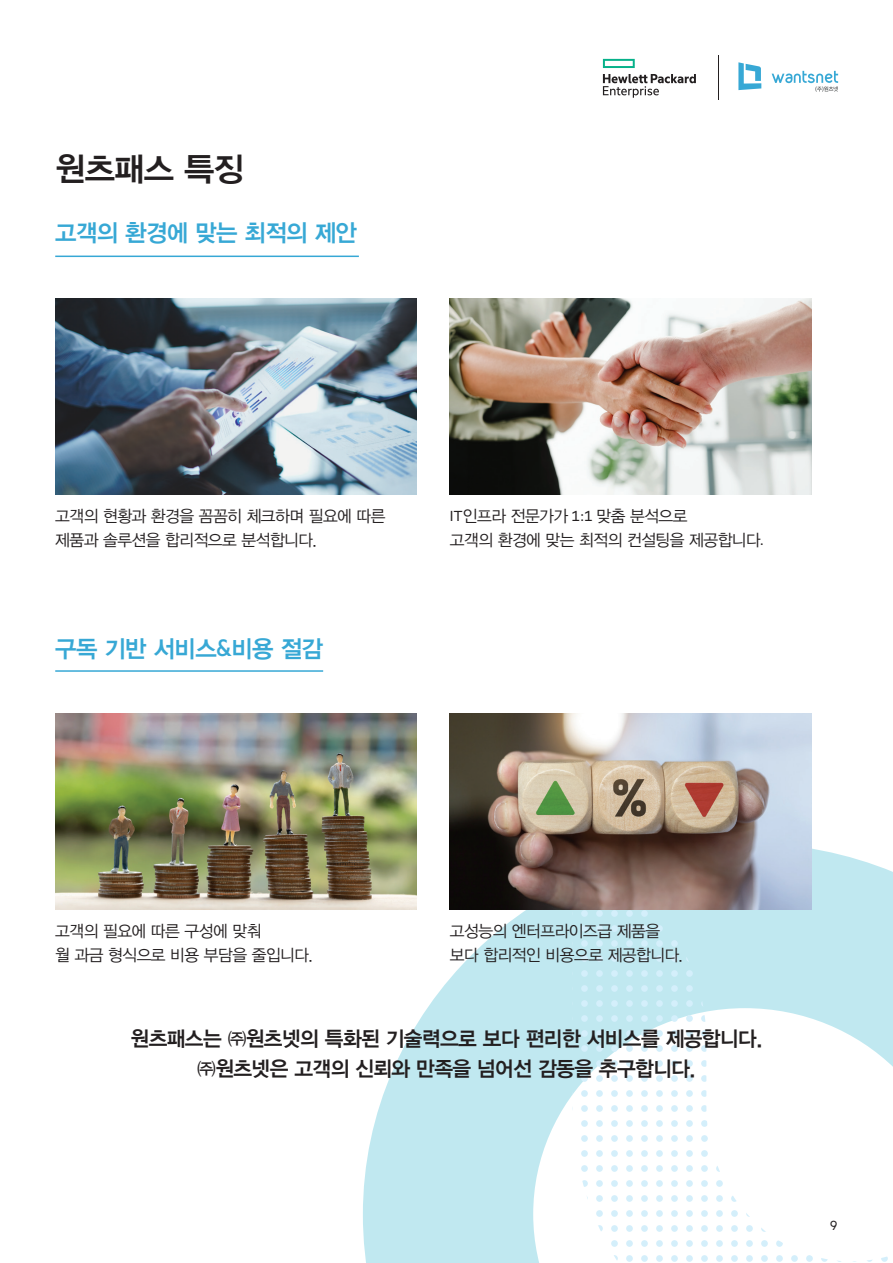
<style>
.page{position:relative;width:893px;height:1263px;background:#fff}
.page>*{position:absolute;margin:0;border:0;box-sizing:border-box;transform-origin:0 0}
.t1{font:33px "YDGO14";letter-spacing:-.025em;color:#231f20}
.t2{font:24px "YDGO14";letter-spacing:-.025em;color:#37a8d5}
.t3{font:21px/30px "YDGO14";letter-spacing:-.03em;color:#231f20;text-align:center}
.t4{font:16.5px/24px "YDGO12";letter-spacing:-.03em;color:#231f20}
.t5{font:15px "Metric HPE";color:#231f20}
.s1{font-family:"Metric HPE";font-weight:500;font-size:27px}
.s2{font-family:"Metric HPE"}
</style>
<div class="page">
<svg style="left:363px;top:843px;width:210px;height:420px;fill:#c0e8f0"></svg>
<svg style="left:573px;top:801px;width:320px;height:461px"></svg>
<hr style="left:718px;top:55px;width:1px;height:45px;background:#231f20">
<svg style="left:738px;top:62px;width:23px;height:28px"></svg>
<svg style="left:772px;top:71px;width:66px;height:21px"></svg>
<svg style="left:603px;top:59px;width:32px;height:9px"></svg>
<svg style="left:603px;top:74px;width:93px;height:24px"></svg>
<hr style="left:55px;top:256px;width:304px;height:1px;background:#37a8d5">
<hr style="left:55px;top:670px;width:268px;height:2px;background:#37a8d5">
<img style="left:55px;top:298px;width:362px;height:197px">
<img style="left:55px;top:713px;width:362px;height:197px">
<img style="left:450px;top:298px;width:361px;height:197px">
<img style="left:450px;top:713px;width:361px;height:197px">
<h1 class="t1" style="left:55px;top:152px;width:190px">원츠패스 특징</h1>
<h2 class="t2" style="left:55px;top:221px;width:303px">고객의 환경에 맞는 최적의 제안</h2>
<p class="t4" style="left:55px;top:504px;width:332px">고객의 현황과 환경을 꼼꼼히 체크하며 필요에 따른 제품과 솔루션을 합리적으로 분석합니다.</p>
<h2 class="t2" style="left:55px;top:637px;width:269px">구독 기반 서비스<span class="s1">&amp;</span>비용 절감</h2>
<p class="t4" style="left:450px;top:504px;width:315px"><span class="s2">IT</span>인프라 전문가가 <span class="s2">1:1</span> 맞춤 분석으로<br>고객의 환경에 맞는 최적의 컨설팅을 제공합니다<span class="s2">.</span></p>
<p class="t4" style="left:55px;top:919px;width:259px">고객의 필요에 따른 구성에 맞춰<br>월 과금 형식으로 비용 부담을 줄입니다.</p>
<p class="t4" style="left:450px;top:919px;width:235px">고성능의 엔터프라이즈급 제품을 보다 합리적인 비용으로 제공합니다.</p>
<p class="t3" style="left:131px;top:1024px;width:633px">원츠패스는 ㈜원츠넷의 특화된 기술력으로 보다 편리한 서비스를 제공합니다.㈜원츠넷은 고객의 신뢰와 만족을 넘어선 감동을 추구합니다.</p>
<p class="t5" style="left:830px;top:1217px;width:9px">9</p>
</div>
